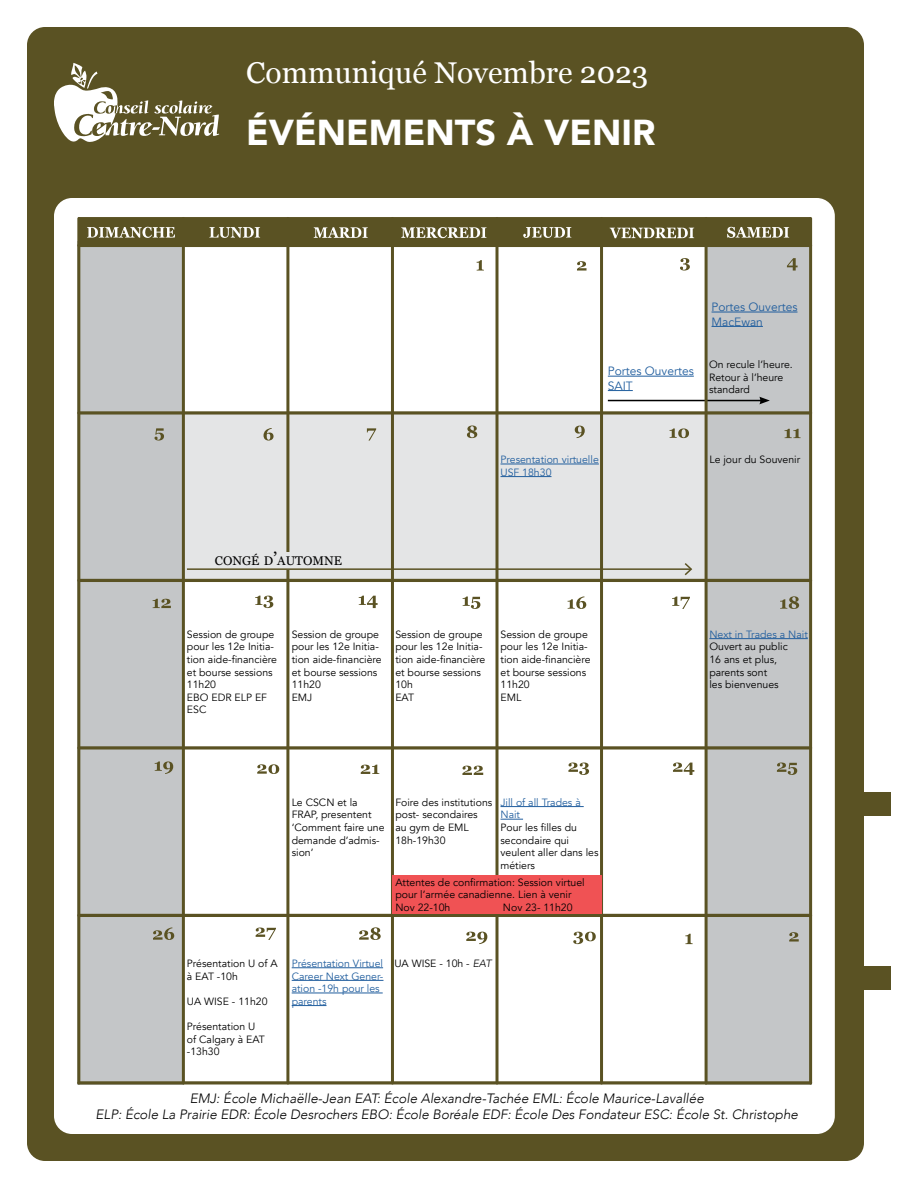
<style>
.page{position:relative;width:918px;height:1188px;background:#fff}
.page>*{position:absolute;margin:0;border:0;box-sizing:border-box;transform-origin:0 0}
.t1{font:900 36px "Avenir";color:#fff}
.t2{font:30px "Georgia";color:#fff}
.t3{font:italic 300 13.5px/16.2px "Avenir";color:#000;text-align:center}
.t4{font:12.6px "Georgia";color:#000}
.t5{font:12px/14.4px "Avenir";color:#215e9e}
.t6{font:10.5px/12.6px "Avenir";color:#000}
.t7{font:10.5px/12.6px "Avenir";color:#215e9e}
.s1{font-size:18px}
.s2{color:#000}
.s3{font-weight:300;font-style:italic;color:#000}
</style>
<div class="page">
<div style="left:837px;top:792px;width:54px;height:24px;background:#5a5223"></div>
<div style="left:837px;top:966px;width:54px;height:24px;background:#5a5223"></div>
<div style="left:27px;top:27px;width:837px;height:1134px;background:#5a5223;border-radius:18px"></div>
<div style="left:54px;top:198px;width:781px;height:936px;background:#fff;border-radius:18px"></div>
<svg style="left:54px;top:63px;width:165px;height:79px"></svg>
<div style="left:184px;top:413px;width:521px;height:167px;background:#e4e5e6"></div>
<div style="left:77px;top:241px;width:107px;height:843px;background:#c4c6c8"></div>
<div style="left:705px;top:245px;width:107px;height:839px;background:#c4c6c8"></div>
<hr style="left:712px;top:312px;width:86px;height:1px;background:#215e9e">
<hr style="left:712px;top:326px;width:51px;height:1px;background:#215e9e">
<hr style="left:608px;top:376px;width:86px;height:1px;background:#215e9e">
<svg style="left:608px;top:390px;width:25px;height:1px"></svg>
<hr style="left:608px;top:400px;width:154px;height:1px;background:#000">
<svg style="left:759px;top:397px;width:11px;height:7px"></svg>
<svg style="left:477px;top:260px;width:7px;height:11px"></svg>
<svg style="left:577px;top:261px;width:10px;height:10px"></svg>
<svg style="left:680px;top:258px;width:10px;height:13px"></svg>
<svg style="left:467px;top:426px;width:10px;height:12px"></svg>
<svg style="left:575px;top:426px;width:10px;height:12px"></svg>
<svg style="left:670px;top:428px;width:19px;height:10px"></svg>
<svg style="left:155px;top:428px;width:9px;height:13px"></svg>
<svg style="left:787px;top:258px;width:11px;height:13px"></svg>
<svg style="left:685px;top:934px;width:8px;height:10px"></svg>
<svg style="left:789px;top:932px;width:10px;height:10px"></svg>
<svg style="left:264px;top:428px;width:10px;height:13px"></svg>
<svg style="left:367px;top:428px;width:9px;height:13px"></svg>
<svg style="left:463px;top:597px;width:17px;height:12px"></svg>
<svg style="left:568px;top:596px;width:18px;height:13px"></svg>
<svg style="left:672px;top:597px;width:18px;height:12px"></svg>
<svg style="left:153px;top:599px;width:18px;height:9px"></svg>
<svg style="left:785px;top:429px;width:16px;height:9px"></svg>
<svg style="left:255px;top:596px;width:18px;height:12px"></svg>
<svg style="left:359px;top:596px;width:19px;height:12px"></svg>
<svg style="left:462px;top:766px;width:21px;height:9px"></svg>
<svg style="left:568px;top:763px;width:21px;height:12px"></svg>
<svg style="left:673px;top:763px;width:21px;height:12px"></svg>
<svg style="left:155px;top:761px;width:18px;height:13px"></svg>
<svg style="left:780px;top:596px;width:19px;height:13px"></svg>
<svg style="left:257px;top:764px;width:22px;height:10px"></svg>
<svg style="left:361px;top:765px;width:18px;height:9px"></svg>
<svg style="left:466px;top:932px;width:21px;height:12px"></svg>
<svg style="left:573px;top:932px;width:23px;height:12px"></svg>
<svg style="left:153px;top:927px;width:21px;height:13px"></svg>
<svg style="left:777px;top:763px;width:20px;height:12px"></svg>
<svg style="left:256px;top:928px;width:20px;height:12px"></svg>
<svg style="left:359px;top:927px;width:22px;height:13px"></svg>
<hr style="left:77px;top:217px;width:3px;height:867px;background:#5a5223;border-radius:2px">
<hr style="left:182px;top:217px;width:3px;height:867px;background:#5a5223;border-radius:2px">
<hr style="left:286px;top:217px;width:3px;height:867px;background:#5a5223;border-radius:2px">
<hr style="left:391px;top:217px;width:3px;height:867px;background:#5a5223;border-radius:2px">
<hr style="left:496px;top:217px;width:3px;height:867px;background:#5a5223;border-radius:2px">
<hr style="left:600px;top:217px;width:3px;height:867px;background:#5a5223;border-radius:2px">
<hr style="left:705px;top:217px;width:3px;height:867px;background:#5a5223;border-radius:2px">
<hr style="left:809px;top:217px;width:3px;height:867px;background:#5a5223;border-radius:2px">
<hr style="left:77px;top:1081px;width:735px;height:3px;background:#5a5223;border-radius:2px">
<hr style="left:77px;top:914px;width:735px;height:3px;background:#5a5223;border-radius:2px">
<svg style="left:77px;top:746px;width:735px;height:4px;background:#766f4a"></svg>
<hr style="left:77px;top:579px;width:735px;height:3px;background:#5a5223;border-radius:2px">
<svg style="left:77px;top:411px;width:735px;height:4px;background:#736d48"></svg>
<svg style="left:80px;top:217px;width:729px;height:30px;background:#6a6339"></svg>
<hr style="left:292px;top:968px;width:91px;height:1px;background:#215e9e">
<hr style="left:292px;top:980px;width:91px;height:1px;background:#215e9e">
<hr style="left:292px;top:993px;width:91px;height:1px;background:#215e9e">
<hr style="left:292px;top:1005px;width:35px;height:1px;background:#215e9e">
<hr style="left:709px;top:638px;width:99px;height:1px;background:#215e9e">
<hr style="left:501px;top:806px;width:83px;height:1px;background:#215e9e">
<svg style="left:501px;top:819px;width:22px;height:1px"></svg>
<hr style="left:501px;top:464px;width:98px;height:1px;background:#215e9e">
<hr style="left:501px;top:476px;width:51px;height:1px;background:#215e9e">
<div style="left:392px;top:875px;width:209px;height:39px;background:#f05254"></div>
<div style="left:215px;top:552px;width:172px;height:17px;background:#e4e5e6"></div>
<hr style="left:187px;top:568px;width:504px;height:2px;background:#5a5223">
<svg style="left:683px;top:563px;width:10px;height:13px"></svg>
<h2 class="t2" style="left:246px;top:51px;width:404px">Communiqué Novembre 2023</h2>
<h1 class="t1" style="left:246px;top:102px;width:411px">ÉVÉNEMENTS À VENIR</h1>
<p class="t5" style="left:608px;top:364px;width:87px">Portes Ouvertes<br>SAIT</p>
<p class="t5" style="left:712px;top:300px;width:87px">Portes Ouvertes<br>MacEwan</p>
<p class="t6" style="left:709px;top:359px;width:85px">On recule l’heure.<br>Retour à l’heure standard</p>
<p class="t7" style="left:501px;top:453px;width:100px">Presentation virtuelle<br>USF 18h30</p>
<p class="t6" style="left:709px;top:453px;width:92px">Le jour du Souvenir</p>
<p class="t4" style="left:215px;top:552px;width:129px">CONGÉ D<span class="s1">’</span>AUTOMNE</p>
<p class="t6" style="left:187px;top:628px;width:92px">Session de groupe pour les 12e Initia&shy;tion aide-financière et bourse sessions<br>11h20<br>EBO EDR ELP EF<br>ESC</p>
<p class="t6" style="left:292px;top:628px;width:92px">Session de groupe pour les 12e Initia&shy;tion aide-financière et bourse sessions<br>11h20<br>EMJ</p>
<p class="t6" style="left:395px;top:628px;width:92px">Session de groupe pour les 12e Initia&shy;tion aide-financière et bourse sessions<br>10h<br>EAT</p>
<p class="t6" style="left:501px;top:628px;width:92px">Session de groupe pour les 12e Initia&shy;tion aide-financière et bourse sessions<br>11h20<br>EML</p>
<p class="t7" style="left:709px;top:628px;width:100px">Next in Trades a Nait</p>
<p class="t6" style="left:709px;top:641px;width:80px">Ouvert au public<br>16 ans et plus, parents sont<br>les bienvenues</p>
<p class="t6" style="left:292px;top:796px;width:94px">Le CSCN et la<br>FRAP, presentent ‘Comment faire une demande d’admis&shy;sion’</p>
<p class="t6" style="left:395px;top:796px;width:98px">Foire des institutions post- secondaires<br>au gym de EML<br>18h-19h30</p>
<p class="t7" style="left:501px;top:796px;width:82px">Jill of all Trades à<br>Nait</p>
<p class="t6" style="left:501px;top:821px;width:99px">Pour les filles du secondaire qui veulent aller dans les métiers</p>
<p class="t6" style="left:395px;top:876px;width:191px">Attentes de confirmation: Session virtuel pour l’armée canadienne. Lien à venir<br>Nov 22-10h</p>
<p class="t6" style="left:503px;top:901px;width:71px">Nov 23- 11h20</p>
<p class="t6" style="left:187px;top:957px;width:92px">Présentation U of A à EAT -10h</p>
<p class="t6" style="left:187px;top:995px;width:82px">UA WISE - 11h20</p>
<p class="t6" style="left:187px;top:1020px;width:80px">Présentation U of Calgary à EAT -13h30</p>
<p class="t7" style="left:292px;top:957px;width:201px">Présentation Virtuel <span class="s2">UA WISE - 10h -</span> <span class="s3">EAT<br></span>Career Next Gener-<br>ation -19h pour les<br>parents</p>
<p class="t3" style="left:96px;top:1090px;width:704px">EMJ: École Michaëlle-Jean EAT: École Alexandre-Tachée EML: École Maurice-Lavallée<br>ELP: École La Prairie EDR: École Desrochers EBO: École Boréale EDF: École Des Fondateur ESC: École St. Christophe</p>
</div>
